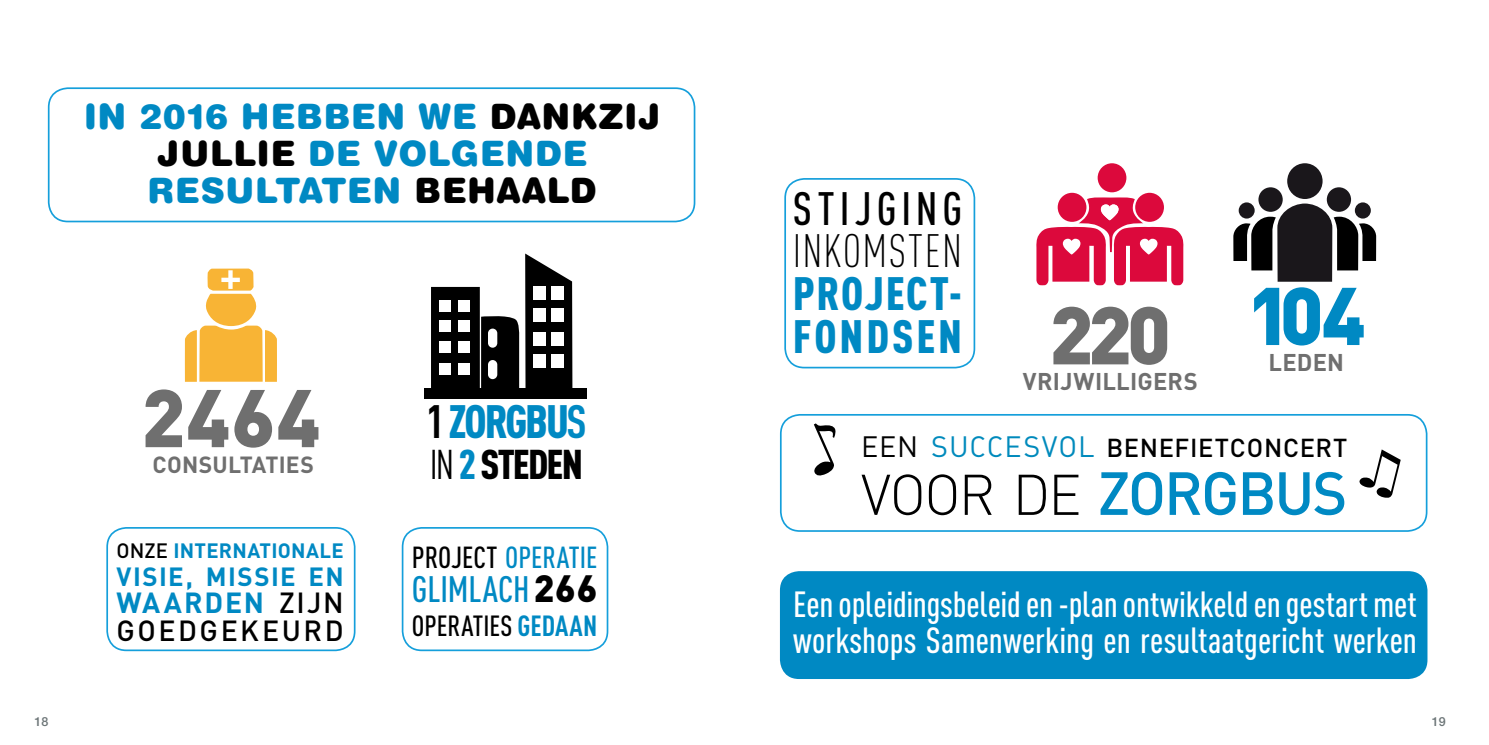
<style>
.page{position:relative;width:1489px;height:745px;background:#fff}
.page>*{position:absolute;margin:0;border:0;box-sizing:border-box;transform-origin:0 0}
.t1{font:900 80.25px "DIN";color:#6f6f6f}
.t2{font:900 80.25px "DIN";color:#0089c3}
.t3{font:500 59.75px "DIN";letter-spacing:-.035em;color:#0089c3}
.t4{font:900 46.12px/42.8px "DIN Cond";letter-spacing:.055em;color:#0089c3}
.t5{font:300 46.12px "DIN Cond";letter-spacing:.03em;color:#000}
.t6{font:900 46.12px "DIN Cond";letter-spacing:.035em;color:#0089c3}
.t7{font:500 46.12px "DIN Cond";color:#000}
.t8{font:900 41px "DIN Cond";letter-spacing:-.04em;color:#000}
.t9{font:500 36.25px "DIN Cond";color:#0089c3}
.t10{font:500 35.88px/36.2px "DIN Cond";color:#fff}
.t11{font:900 35px/36.8px "Helvetica Rounded";letter-spacing:.015em;color:#0089c3;text-align:center}
.t12{font:500 30px "DIN Cond";color:#0089c3}
.t13{font:500 28.75px/27.4px "DIN";letter-spacing:.09em;color:#000}
.t14{font:500 28.75px "DIN Cond";color:#000}
.t15{font:700 26px "DIN";letter-spacing:.055em;color:#0089c3}
.t16{font:500 25.62px "DIN";letter-spacing:.025em;color:#000}
.t17{font:700 23.88px "DIN";letter-spacing:.015em;color:#6f6f6f}
.t18{font:700 23.12px "DIN";letter-spacing:.01em;color:#6f6f6f}
.t19{font:700 20.5px "DIN";letter-spacing:.015em;color:#0089c3}
.t20{font:500 12.5px "Helvetica Neue LT Std";color:#6c7577}
.s1{color:#000}
.s2{font-weight:500;color:#000}
.s3{font-weight:700;color:#0089c3}
.s4{font-weight:700;color:#000}
.s5{font-weight:700}
.s6{font-family:"DIN Cond Regular Alternate";font-weight:400}
.s7{color:#0089c3}
.s8{font-family:"DIN";font-weight:900;font-size:37.5px;color:#000}
.s9{font-family:"DIN";font-size:80.25px;color:#6f6f6f}
.s10{font-family:"DIN Regular Alternate";font-weight:400;font-size:29px}
.s11{font-family:"DIN Regular Alternate";font-weight:400;font-size:29px;color:#008abc}
.s12{font-weight:300;font-size:56.38px;color:#000}
</style>
<div class="page">
<div style="left:48px;top:87px;width:647px;height:135px;border:2px solid #159fdb;border-radius:19px"></div>
<svg style="left:185px;top:268px;width:92px;height:113px"></svg>
<div style="left:106px;top:526px;width:249px;height:124px;border:2px solid #159fdb;border-radius:19px"></div>
<div style="left:433px;top:289px;width:44px;height:103px;background:#000"></div>
<div style="left:431px;top:287px;width:49px;height:107px;border:4px solid #000"></div>
<div style="left:439px;top:300px;width:12px;height:11px;background:#fff"></div>
<div style="left:458px;top:300px;width:11px;height:11px;background:#fff"></div>
<div style="left:439px;top:320px;width:12px;height:12px;background:#fff"></div>
<div style="left:458px;top:320px;width:11px;height:12px;background:#fff"></div>
<div style="left:439px;top:341px;width:12px;height:12px;background:#fff"></div>
<div style="left:458px;top:341px;width:11px;height:12px;background:#fff"></div>
<div style="left:439px;top:363px;width:12px;height:11px;background:#fff"></div>
<div style="left:458px;top:363px;width:11px;height:11px;background:#fff"></div>
<div style="left:424px;top:388px;width:162px;height:10px;background:#000"></div>
<svg style="left:481px;top:253px;width:92px;height:135px"></svg>
<div style="left:488px;top:328px;width:9px;height:19px;background:#fff;border-radius:5px"></div>
<div style="left:488px;top:360px;width:9px;height:19px;background:#fff;border-radius:5px"></div>
<div style="left:402px;top:526px;width:206px;height:124px;border:2px solid #159fdb;border-radius:19px"></div>
<div style="left:780px;top:413px;width:647px;height:118px;border:2px solid #159fdb;border-radius:19px"></div>
<div style="left:780px;top:570px;width:647px;height:108px;background:#0089c3;border-radius:19px"></div>
<svg style="left:1359px;top:449px;width:42px;height:49px"></svg>
<svg style="left:814px;top:423px;width:22px;height:53px"></svg>
<div style="left:1287px;top:163px;width:35px;height:36px;background:#1a171b;border-radius:50%"></div>
<div style="left:1326px;top:187px;width:24px;height:25px;background:#1a171b;border-radius:50%"></div>
<div style="left:1258px;top:187px;width:24px;height:25px;background:#1a171b;border-radius:50%"></div>
<svg style="left:1233px;top:203px;width:142px;height:78px"></svg>
<div style="left:784px;top:178px;width:191px;height:190px;border:2px solid #159fdb;border-radius:19px"></div>
<div style="left:1097px;top:163px;width:29px;height:29px;background:#dc093c;border-radius:50%"></div>
<div style="left:1057px;top:193px;width:29px;height:29px;background:#dc093c;border-radius:50%"></div>
<div style="left:1135px;top:193px;width:28px;height:29px;background:#dc093c;border-radius:50%"></div>
<svg style="left:1036px;top:197px;width:147px;height:88px"></svg>
<p class="t11" style="left:84px;top:97px;width:578px">IN 2016 HEBBEN WE <span class="s1">DANKZIJ<br>JULLI E</span> DE VOLGENDE<br>RESULTATEN <span class="s1">BEHAALD</span></p>
<h1 class="t1" style="left:141px;top:364px;width:181px">2464</h1>
<p class="t18" style="left:152px;top:448px;width:163px">CONSULTATIES</p>
<p class="t19" style="left:116px;top:537px;width:229px"><span class="s2">ONZE</span> INTERNATIONALE</p>
<p class="t15" style="left:116px;top:558px;width:229px">VISIE, MISSIE EN</p>
<p class="t13" style="left:116px;top:587px;width:229px"><span class="s3">WAARDEN</span> ZIJN<br>GOEDGEKEURD</p>
<p class="t6" style="left:426px;top:392px;width:162px"><span class="s4">1</span>ZORGBU<span class="s5">s</span></p>
<p class="t8" style="left:430px;top:438px;width:155px"><span class="s6">in</span> <span class="s7">2</span>STEDEN</p>
<p class="t12" style="left:412px;top:539px;width:187px"><span class="s1">PROJECT</span> OPERATIE</p>
<p class="t9" style="left:412px;top:567px;width:187px">GLIMLACH<span class="s8">266</span></p>
<p class="t14" style="left:412px;top:608px;width:187px">OPERATIES <span class="s3">GEDAAN</span></p>
<p class="t7" style="left:793px;top:181px;width:44px">Stijgi</p>
<p class="t7" style="left:915px;top:181px;width:44px">ng</p>
<p class="t5" style="left:793px;top:225px;width:171px">INKOMSTEN</p>
<p class="t4" style="left:793px;top:271px;width:379px">PROJECT-<br>FONDSEN <span class="s9">220</span></p>
<p class="t17" style="left:1022px;top:365px;width:176px">VRIJWILLIGERS</p>
<h1 class="t2" style="left:1246px;top:262px;width:120px">104</h1>
<p class="t17" style="left:1268px;top:346px;width:16px">LEDEN</p>
<p class="t16" style="left:861px;top:430px;width:488px"><span class="s10">EEN</span> <span class="s11">SUCCESVOL</span> BENEFIETCONCERT</p>
<h2 class="t3" style="left:861px;top:453px;width:488px"><span class="s12">VOOR DE</span> ZORGBUS</h2>
<p class="t10" style="left:793px;top:585px;width:625px">Een opleidingsbeleid en -plan ontwikkeld en gestart met workshops Samenwerking en resultaatgericht werken</p>
<p class="t20" style="left:35px;top:713px;width:16px">18</p>
<p class="t20" style="left:1431px;top:713px;width:16px">19</p>
</div>
